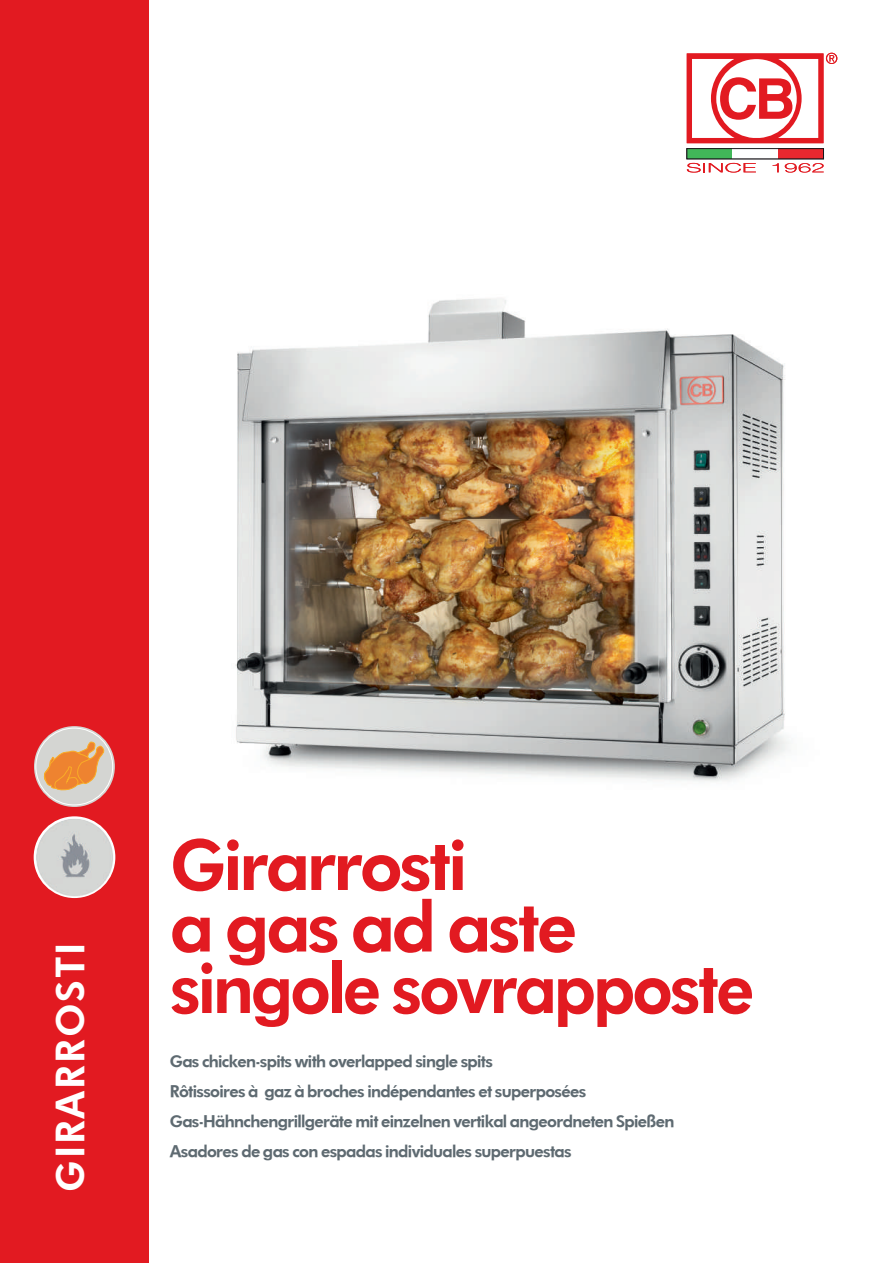
<style>
.page{position:relative;width:893px;height:1263px;background:#fff}
.page>*{position:absolute;margin:0;border:0;box-sizing:border-box;transform-origin:0 0}
.t1{font:800 70.5px/61.5px "Volkswagen";color:#e21a21}
.t2{font:800 39px "Volkswagen";letter-spacing:.1em;color:#fff}
.t3{font:800 16.5px/30px "Volkswagen";color:#5e6a71}
</style>
<div class="page">
<div style="left:0;top:0;width:149px;height:1263px;background:#e21a21"></div>
<div style="left:687px;top:148px;width:45px;height:11px;background:#41b759"></div>
<div style="left:778px;top:148px;width:46px;height:11px;background:#e9282f"></div>
<div style="left:687px;top:148px;width:137px;height:11px;border:1px solid #18151a"></div>
<svg style="left:687px;top:163px;width:69px;height:10px"></svg>
<svg style="left:773px;top:163px;width:6px;height:9px"></svg>
<svg style="left:785px;top:163px;width:39px;height:10px"></svg>
<svg style="left:687px;top:53px;width:150px;height:90px"></svg>
<img style="left:111px;top:298px;width:679px;height:486px">
<svg style="left:34px;top:726px;width:81px;height:81px;fill:#d4d5d2"></svg>
<div style="left:36px;top:728px;width:77px;height:77px;border:1px solid #fff;border-radius:50%"></div>
<svg style="left:44px;top:741px;width:61px;height:51px"></svg>
<img style="left:33px;top:816px;width:83px;height:83px">
<h2 class="t2" style="left:46px;top:1191px;width:249px;rotate:-90deg">GIRARROSTI</h2>
<h1 class="t1" style="left:171px;top:833px;width:583px">Girarrosti<br>a gas ad aste singole sovrapposte</h1>
<p class="t3" style="left:170px;top:1046px;width:505px">Gas chicken-spits with overlapped single spits<br>Rôtissoires à gaz à broches indépendantes et superposées Gas-Hähnchengrillgeräte mit einzelnen vertikal angeordneten Spießen Asadores de gas con espadas individuales superpuestas</p>
</div>
